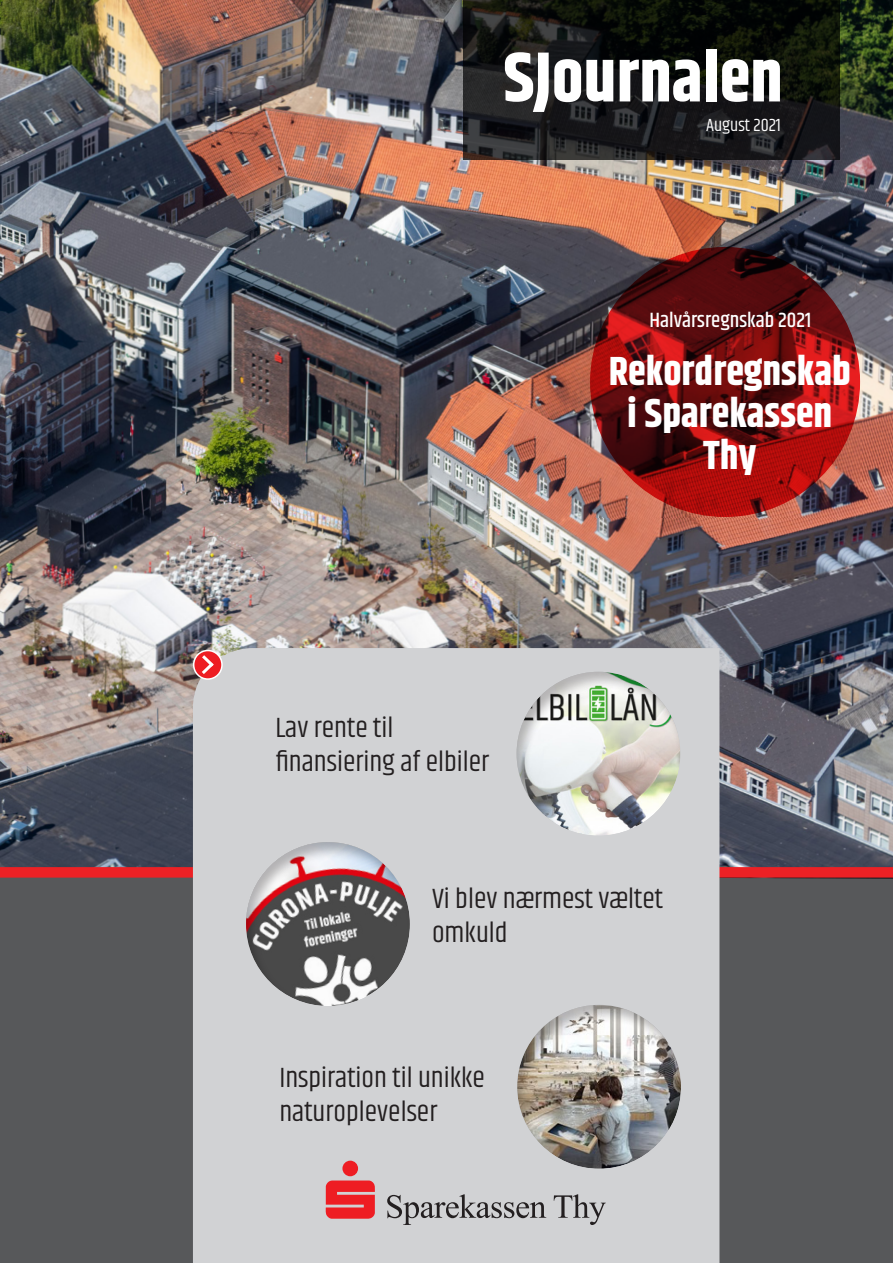
<style>
.page{position:relative;width:893px;height:1263px;background:#fff}
.page>*{position:absolute;margin:0;border:0;box-sizing:border-box;transform-origin:0 0}
.t1{font:700 70.5px "Khand";color:#fff}
.t2{font:700 40.5px/42px "Khand";color:#fff;text-align:center}
.t3{font:28.5px/34.2px "Khand";color:#231f20}
.t4{font:500 21px "Khand";color:#fff}
.t5{font:18px "Khand";color:#fff}
</style>
<div class="page">
<img style="left:0;top:0;width:893px;height:867px">
<div style="left:0;top:878px;width:893px;height:385px;background:#57585a"></div>
<div style="left:0;top:867px;width:893px;height:11px;background:#ec2125"></div>
<svg style="left:463px;top:0;width:376px;height:159px;background:#151715"></svg>
<div style="left:193px;top:648px;width:526px;height:615px;background:#d1d2d4"></div>
<svg style="left:194px;top:650px;width:28px;height:29px"></svg>
<div style="left:193px;top:650px;width:30px;height:30px;border:2px solid #fff;border-radius:50%"></div>
<svg style="left:198px;top:651px;width:19px;height:28px"></svg>
<svg style="left:326px;top:1180px;width:49px;height:39px;background:#e9383e"></svg>
<div style="left:342px;top:1161px;width:16px;height:15px;background:#ee1d23;border-radius:50%"></div>
<svg style="left:387px;top:1194px;width:159px;height:31px;background:#acacad"></svg>
<svg style="left:554px;top:1194px;width:52px;height:31px;background:#aeaeb0"></svg>
<div style="left:515px;top:1003px;width:166px;height:167px;background:#231f20;opacity:.33"></div>
<div style="left:244px;top:840px;width:166px;height:167px;background:#231f20;opacity:.33"></div>
<div style="left:514px;top:670px;width:167px;height:167px;background:#231f20;opacity:.33"></div>
<svg style="left:590px;top:247px;width:270px;height:270px;background:#790d0e"></svg>
<p class="t1" style="left:503px;top:27px;width:281px">SJournalen</p>
<p class="t5" style="left:706px;top:115px;width:76px">August 2021</p>
<p class="t4" style="left:649px;top:307px;width:163px">Halvårsregnskab 2021</p>
<p class="t3" style="left:275px;top:712px;width:120px">Lav rente til</p>
<p class="t3" style="left:275px;top:746px;width:215px">finansiering af elbiler</p>
<p class="t2" style="left:609px;top:352px;width:244px">Rekordregnskab i Sparekassen<br>Thy</p>
<p class="t3" style="left:432px;top:883px;width:232px">Vi blev nærmest væltet omkuld</p>
<p class="t3" style="left:279px;top:1062px;width:207px">Inspiration til unikke naturoplevelser</p>
</div>
